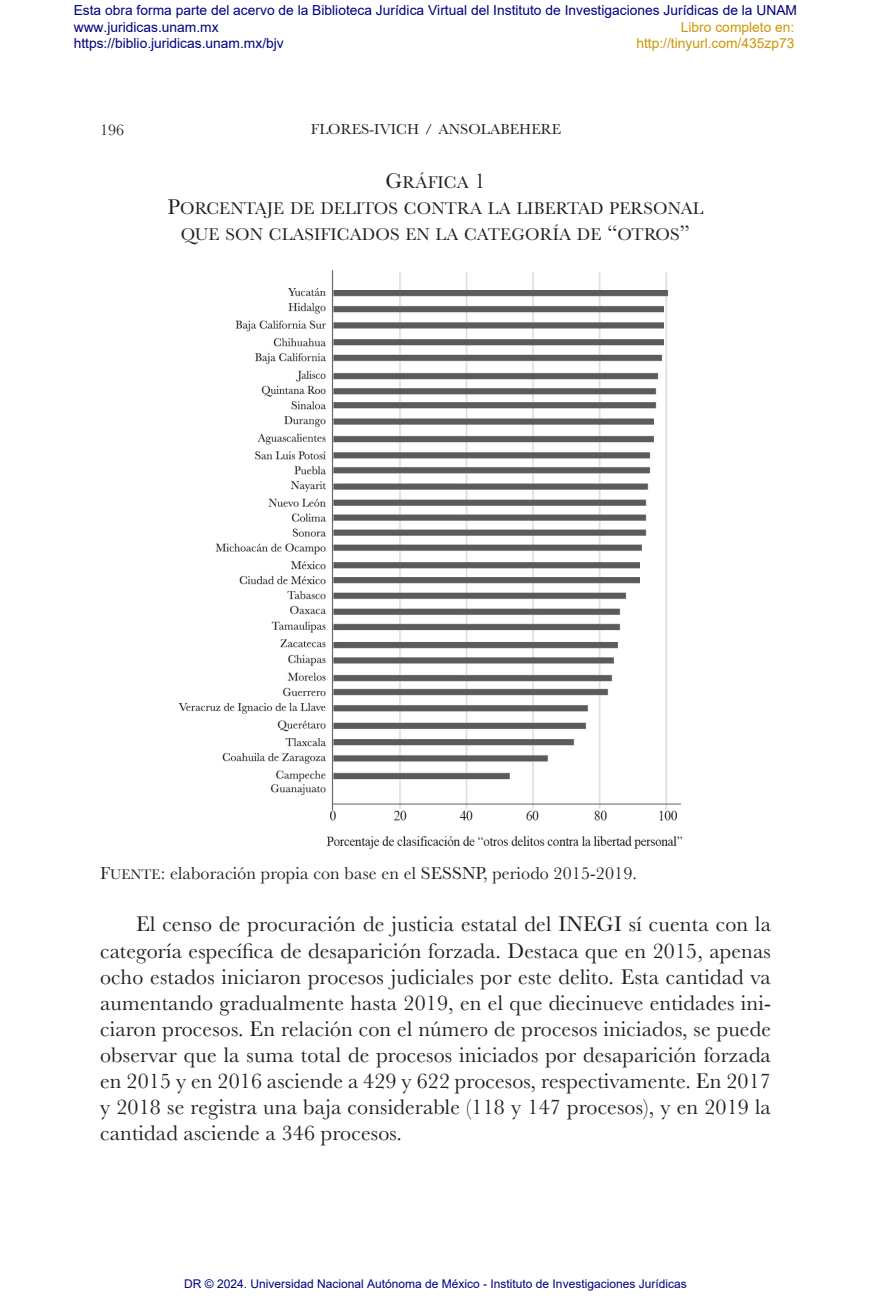
<style>
.page{position:relative;width:871px;height:1297px;background:#fff}
.page>*{position:absolute;margin:0;border:0;box-sizing:border-box;transform-origin:0 0}
.t1{font:22px/26px "Baskerville";letter-spacing:.005em;color:#231f20;text-align:justify}
.t2{font:18px "Baskerville";letter-spacing:.005em;color:#231f20}
.t3{font:17.6px/26px "Baskerville SC800";letter-spacing:.01em;color:#231f20;text-align:center}
.t4{font:16px "Baskerville";color:#231f20}
.t5{font:15px "Baskerville";letter-spacing:.005em;color:#231f20}
.t6{font:13.8px/16.6px "Arial";color:#000080}
.t7{font:13.8px/16.6px "Arial";color:#cf9605;text-align:right}
.t8{font:12px "Arial";color:#000080}
.s1{font-size:22px}
.s2{font-family:"Baskerville SC800"}
.s3{font-family:"Baskerville SC800";font-size:14.4px}
</style>
<div class="page">
<img style="left:178px;top:269px;width:505px;height:580px">
<p class="t6" style="left:74px;top:2px;width:725px">Esta obra forma parte del acervo de la Biblioteca Jurídica Virtual del Instituto de Investigaciones Jurídicas de la UNAM www.juridicas.unam.mx<br>https://biblio.juridicas.unam.mx/bjv</p>
<p class="t7" style="left:636px;top:18px;width:160px">Libro completo en: http://tinyurl.com/435zp73</p>
<p class="t4" style="left:100px;top:119px;width:25px">196</p>
<p class="t5" style="left:311px;top:119px;width:252px">FLORES-IVICH / ANSOLABEHERE</p>
<p class="t3" style="left:167px;top:169px;width:537px"><span class="s1">G</span>RÁFICA <span class="s1">1<br>P</span>ORCENTAJE DE DELITOS CONTRA LA LIBERTAD PERSONAL<br>QUE SON CLASIFICADOS EN LA CATEGORÍA DE <span class="s1">“</span>OTROS<span class="s1">”</span></p>
<p class="t2" style="left:100px;top:862px;width:538px"><span class="s2">F</span><span class="s3">UENTE</span>: elaboración propia con base en el SESSNP, periodo 2015-2019.</p>
<p class="t1" style="left:100px;top:911px;width:672px;text-indent:36px">El censo de procuración de justicia estatal del INEGI sí cuenta con la categoría específica de desaparición forzada. Destaca que en 2015, apenas ocho estados iniciaron procesos judiciales por este delito. Esta cantidad va aumentando gradualmente hasta 2019, en el que diecinueve entidades ini&shy;ciaron procesos. En relación con el número de procesos iniciados, se puede observar que la suma total de procesos iniciados por desaparición forzada en 2015 y en 2016 asciende a 429 y 622 procesos, respectivamente. En 2017 y 2018 se registra una baja considerable (118 y 147 procesos), y en 2019 la cantidad asciende a 346 procesos.</p>
<p class="t8" style="left:184px;top:1274px;width:504px">DR © 2024. Universidad Nacional Autónoma de México - Instituto de Investigaciones Jurídicas</p>
</div>
